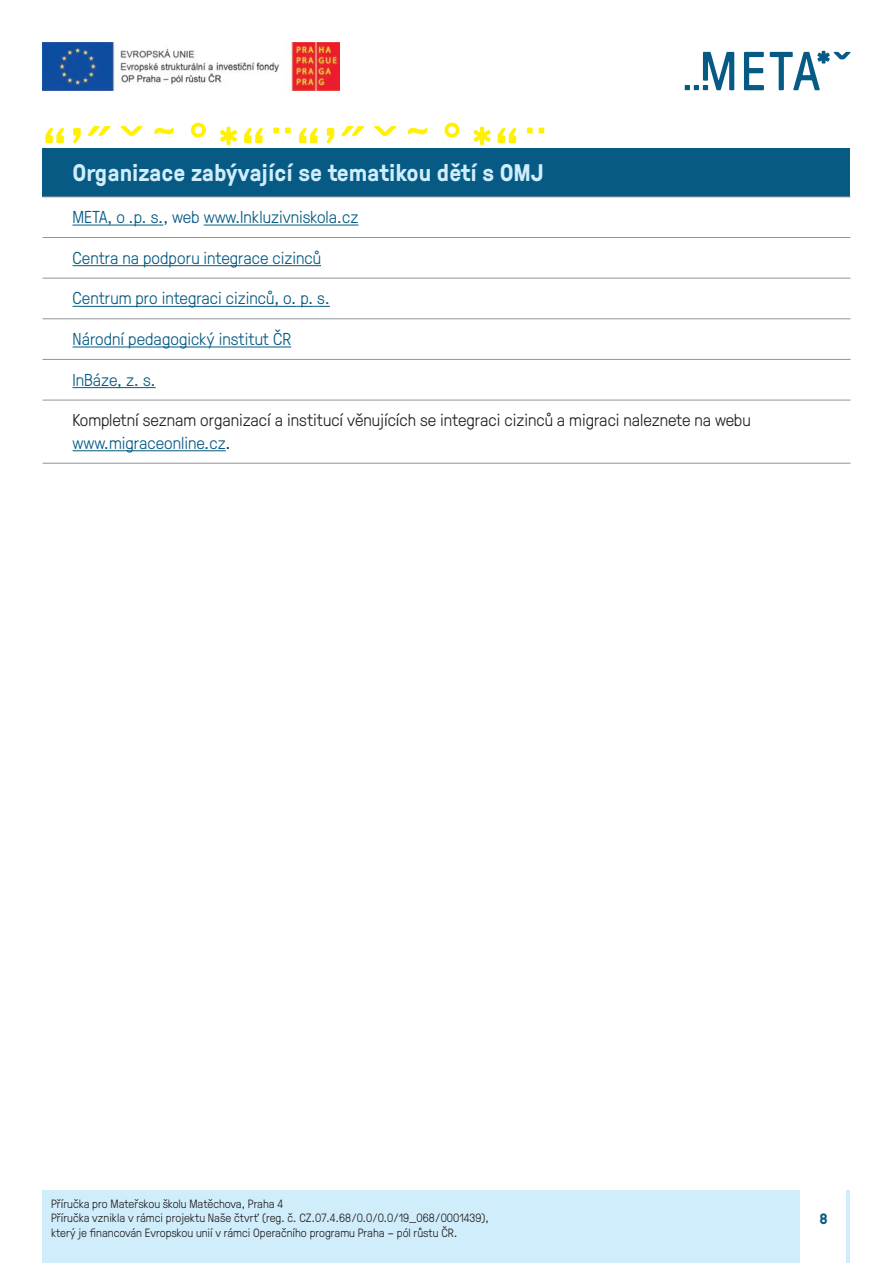
<style>
.page{position:relative;width:893px;height:1263px;background:#fff}
.page>*{position:absolute;margin:0;border:0;box-sizing:border-box;transform-origin:0 0}
.t1{font:300 68.1px "GT Pressura";color:#fff101}
.t2{font:700 24px "GT Pressura";color:#d0edfb}
.t3{font:300 17.25px "GT Pressura";color:#065a83}
.t4{font:300 17.25px/22.5px "GT Pressura";color:#231f20}
.t5{font:700 15px "GT Pressura";color:#065a83}
.t6{font:300 12px/14.4px "GT Pressura";color:#231f20}
.s1{color:#065a83}
</style>
<div class="page">
<div style="left:43px;top:1191px;width:807px;height:72px;background:#d0edfb"></div>
<img style="left:43px;top:43px;width:297px;height:47px">
<div style="left:801px;top:1191px;width:45px;height:72px;background:#fff"></div>
<svg style="left:744px;top:52px;width:20px;height:38px"></svg>
<svg style="left:770px;top:51px;width:80px;height:39px"></svg>
<svg style="left:685px;top:52px;width:49px;height:38px"></svg>
<div style="left:43px;top:149px;width:807px;height:48px;background:#065a83"></div>
<hr style="left:73px;top:225px;width:52px;height:1px;background:#065a83">
<svg style="left:125px;top:225px;width:38px;height:1px"></svg>
<hr style="left:204px;top:225px;width:154px;height:1px;background:#065a83">
<hr style="left:73px;top:265px;width:248px;height:1px;background:#065a83">
<hr style="left:73px;top:306px;width:223px;height:1px;background:#065a83">
<svg style="left:296px;top:306px;width:34px;height:1px"></svg>
<hr style="left:73px;top:347px;width:218px;height:1px;background:#065a83">
<hr style="left:73px;top:387px;width:66px;height:1px;background:#065a83">
<svg style="left:139px;top:387px;width:17px;height:1px"></svg>
<hr style="left:73px;top:450px;width:153px;height:1px;background:#065a83">
<hr style="left:43px;top:196px;width:807px;height:1px;background:#939598">
<hr style="left:43px;top:237px;width:807px;height:1px;background:#939598">
<hr style="left:43px;top:278px;width:807px;height:1px;background:#939598">
<hr style="left:43px;top:318px;width:807px;height:1px;background:#939598">
<hr style="left:43px;top:359px;width:807px;height:1px;background:#939598">
<hr style="left:43px;top:400px;width:807px;height:1px;background:#939598">
<hr style="left:43px;top:463px;width:807px;height:1px;background:#939598">
<h1 class="t1" style="left:43px;top:128px;width:509px">“ʼ˝ˇ˜˚*“¨“ʼ˝ˇ˜˚*“¨</h1>
<h2 class="t2" style="left:73px;top:164px;width:473px">Organizace zabývající se tematikou dětí s OMJ</h2>
<h3 class="t3" style="left:73px;top:211px;width:287px">META, o .p. s., web www.Inkluzivniskola.cz</h3>
<h3 class="t3" style="left:73px;top:252px;width:250px">Centra na podporu integrace cizinců</h3>
<h3 class="t3" style="left:73px;top:292px;width:259px">Centrum pro integraci cizinců, o. p. s.</h3>
<h3 class="t3" style="left:73px;top:333px;width:220px">Národní pedagogický institut ČR</h3>
<h3 class="t3" style="left:73px;top:374px;width:85px">InBáze, z. s.</h3>
<h3 class="t4" style="left:73px;top:411px;width:680px">Kompletní seznam organizací a institucí věnujících se integraci cizinců a migraci naleznete na webu <span class="s1">www.migraceonline.cz</span>.</h3>
<p class="t6" style="left:51px;top:1197px;width:439px">Příručka pro Mateřskou školu Matěchova, Praha 4<br>Příručka vznikla v rámci projektu Naše čtvrť (reg. č. CZ.07.4.68/0.0/0.0/19_068/0001439), který je financován Evropskou unií v rámci Operačního programu Praha – pól růstu ČR.</p>
<p class="t5" style="left:819px;top:1213px;width:10px">8</p>
</div>
